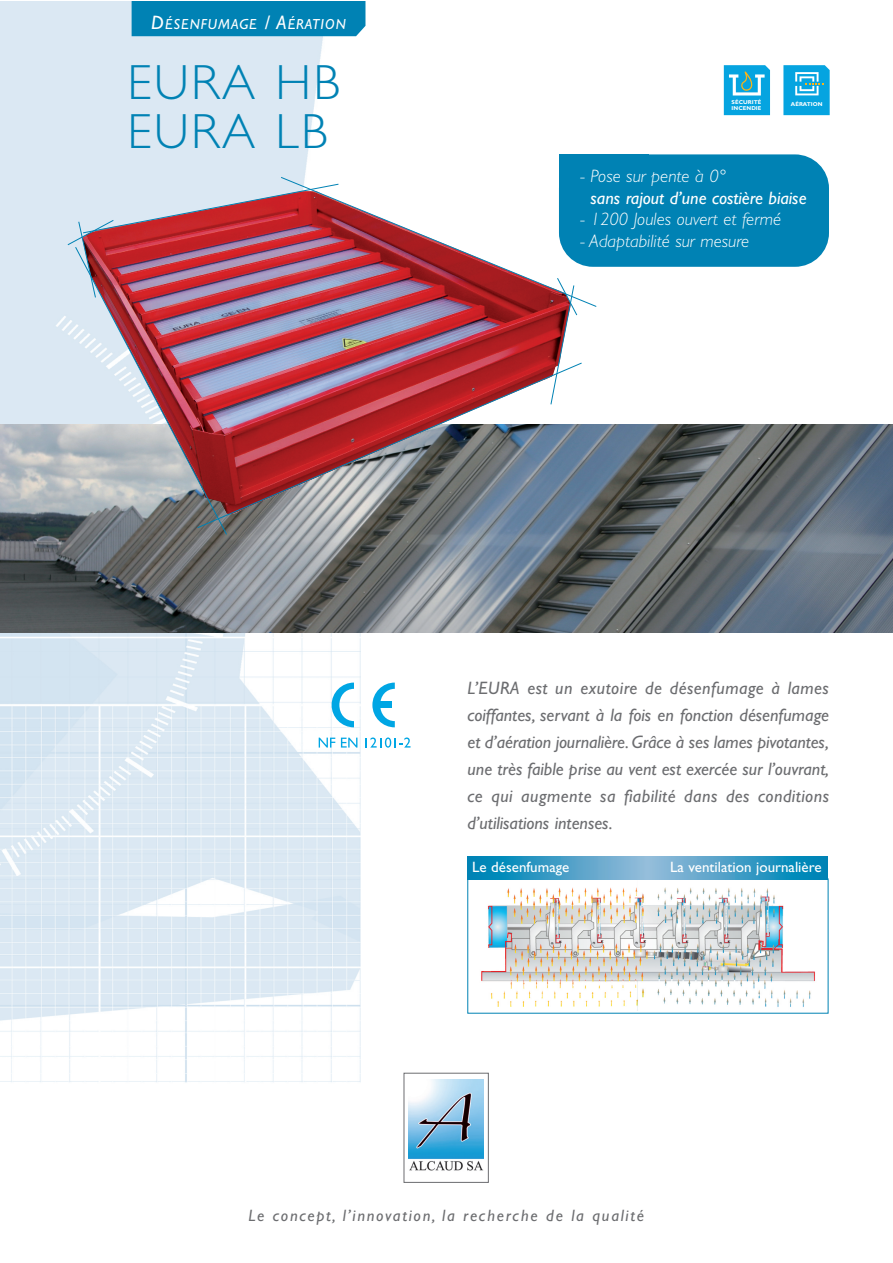
<style>
.page{position:relative;width:893px;height:1263px;background:#fff}
.page>*{position:absolute;margin:0;border:0;box-sizing:border-box;transform-origin:0 0}
.t1{font:300 49.65px/49.5px "Gill Sans";letter-spacing:.05em;color:#0082b4}
.t2{font:italic 18px/27px "Gill Sans";letter-spacing:.025em;color:#6c6d70;text-align:justify}
.t3{font:italic 300 18px "Gill Sans";color:#fff}
.t4{font:italic 18px "Gill Sans";color:#fff}
.t5{font:italic 16.5px "Gill Sans";letter-spacing:.105em;color:#6c6d70}
.t6{font:15px "Gill Sans";color:#fff}
.t7{font:italic 14.7px "Gill Sans";letter-spacing:.07em;color:#fff}
.t8{font:700 5.7px/5.7px "Gill Sans";letter-spacing:.01em;color:#fff}
.s1{font-size:19.5px}
</style>
<div class="page">
<img style="left:0;top:1px;width:360px;height:1082px">
<img style="left:0;top:424px;width:892px;height:209px">
<img style="left:481px;top:887px;width:334px;height:124px">
<div style="left:559px;top:154px;width:270px;height:113px;background:#0082b4;border-radius:34px"></div>
<div style="left:559px;top:154px;width:89px;height:38px;background:#0082b4"></div>
<div style="left:575px;top:857px;width:146px;height:23px;background:#57a3ca"></div>
<div style="left:582px;top:857px;width:132px;height:23px;background:#5ea5cb"></div>
<div style="left:588px;top:857px;width:120px;height:23px;background:#63a7cc"></div>
<div style="left:595px;top:857px;width:106px;height:23px;background:#68a9ce"></div>
<div style="left:599px;top:857px;width:98px;height:23px;background:#6dabcf"></div>
<div style="left:603px;top:857px;width:89px;height:23px;background:#71adcf"></div>
<div style="left:609px;top:857px;width:78px;height:23px;background:#75aed2"></div>
<div style="left:614px;top:857px;width:68px;height:23px;background:#79b1d3"></div>
<div style="left:619px;top:857px;width:58px;height:23px;background:#7db2d4"></div>
<div style="left:623px;top:857px;width:49px;height:23px;background:#81b4d5"></div>
<div style="left:628px;top:857px;width:40px;height:23px;background:#85b6d6"></div>
<div style="left:633px;top:857px;width:30px;height:23px;background:#89b8d8"></div>
<div style="left:637px;top:857px;width:21px;height:23px;background:#8dbad9"></div>
<div style="left:642px;top:857px;width:12px;height:23px;background:#91bcd9"></div>
<hr style="left:647px;top:857px;width:2px;height:23px;background:#95bedb">
<img style="left:409px;top:1079px;width:74px;height:92px">
<div style="left:404px;top:1073px;width:85px;height:109px;border:1px solid #6c6d70"></div>
<div style="left:132px;top:1px;width:233px;height:35px;background:#0082b4"></div>
<svg style="left:332px;top:682px;width:22px;height:45px"></svg>
<svg style="left:372px;top:682px;width:23px;height:45px"></svg>
<div style="left:379px;top:702px;width:13px;height:6px;background:#00a6e4"></div>
<svg style="left:319px;top:738px;width:16px;height:9px"></svg>
<svg style="left:341px;top:738px;width:16px;height:9px"></svg>
<svg style="left:365px;top:737px;width:45px;height:11px"></svg>
<img style="left:67px;top:177px;width:530px;height:358px">
<svg style="left:783px;top:65px;width:47px;height:50px;background:#26afe1"></svg>
<svg style="left:724px;top:65px;width:46px;height:50px;background:#27aede"></svg>
<p class="t7" style="left:151px;top:19px;width:196px"><span class="s1">D</span>ÉSENFUMAGE <span class="s1">/ A</span>ÉRATION</p>
<h1 class="t1" style="left:127px;top:63px;width:214px">EURA HB<br>EURA LB</h1>
<p class="t8" style="left:732px;top:100px;width:31px">SÉCURITÉ<br>INCENDIE</p>
<p class="t8" style="left:791px;top:102px;width:33px">AÉRATION</p>
<p class="t3" style="left:580px;top:170px;width:147px">- Pose sur pente à 0°</p>
<p class="t4" style="left:591px;top:191px;width:217px">sans rajout d’une costière biaise</p>
<p class="t3" style="left:580px;top:213px;width:202px">- 1200 Joules ouvert et fermé</p>
<p class="t3" style="left:580px;top:235px;width:170px">- Adaptabilité sur mesure</p>
<p class="t2" style="left:468px;top:676px;width:363px">L’EURA est un exutoire de désenfumage à lames coiffantes, servant à la fois en fonction désenfumage et d’aération journalière. Grâce à ses lames pivotantes, une très faible prise au vent est exercée sur l’ouvrant, ce qui augmente sa fiabilité dans des conditions d’utilisations intenses.</p>
<p class="t6" style="left:472px;top:861px;width:99px">Le désenfumage</p>
<p class="t6" style="left:670px;top:861px;width:153px">La ventilation journalière</p>
<p class="t5" style="left:248px;top:1210px;width:397px">Le concept, l’innovation, la recherche de la qualité</p>
</div>
